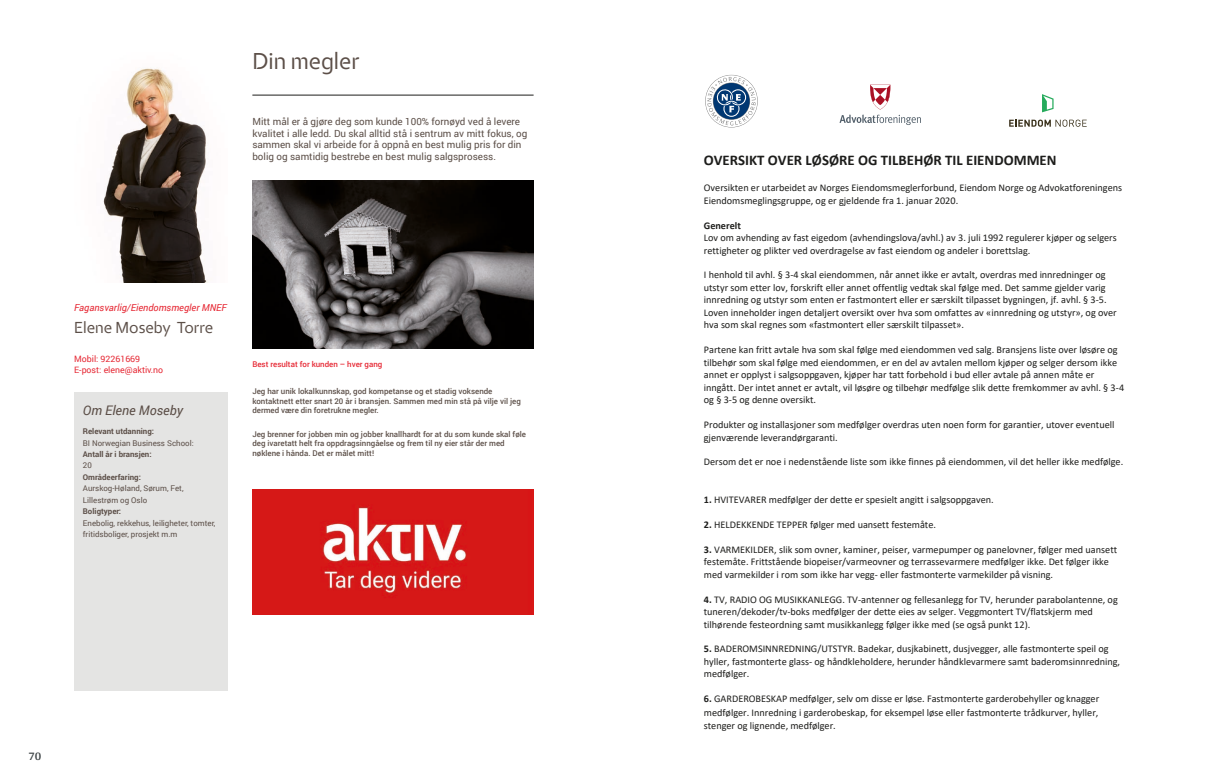
<style>
.page{position:relative;width:1219px;height:782px;background:#fff}
.page>*{position:absolute;margin:0;border:0;box-sizing:border-box;transform-origin:0 0}
.t1{font:500 22.8px "Eika";color:#5c4f48}
.t2{font:500 15.8px "Eika";color:#5c4f48}
.t3{font:700 14.8px "Calibri";color:#1d1d1b}
.t4{font:italic 13.2px "Roboto";color:#5c4f48}
.t5{font:700 12px "Arya";color:#414749}
.t6{font:10.2px/12.5px "Calibri";color:#1d1d1b}
.t7{font:700 10.2px "Calibri";letter-spacing:-.005em;color:#1d1d1b}
.t8{font:9.8px/11.8px "Roboto";color:#5c4f48}
.t9{font:italic 9.7px "Roboto";color:#e62834}
.t10{font:8.8px/10.5px "Roboto";color:#e62834}
.t11{font:500 7.9px/9.5px "Roboto";color:#5c4f48}
.t12{font:7.9px/11.4px "Roboto";color:#5c4f48}
.t13{font:700 7.9px "Roboto";color:#5c4f48}
.t14{font:500 7.9px "Roboto";color:#e62834}
.s1{font-weight:700}
</style>
<div class="page">
<img style="left:103px;top:68px;width:105px;height:214px">
<div style="left:74px;top:392px;width:154px;height:298px;background:#e4e4e3"></div>
<hr style="left:252px;top:95px;width:282px;height:1px;background:#1d1d1b">
<img style="left:252px;top:180px;width:282px;height:168px">
<img style="left:252px;top:489px;width:282px;height:125px">
<svg style="left:706px;top:75px;width:51px;height:52px"></svg>
<svg style="left:707px;top:77px;width:49px;height:48px"></svg>
<svg style="left:839px;top:85px;width:82px;height:40px"></svg>
<svg style="left:1042px;top:94px;width:11px;height:18px"></svg>
<svg style="left:1009px;top:120px;width:78px;height:7px"></svg>
<h1 class="t1" style="left:252px;top:52px;width:109px">Din megler</h1>
<p class="t8" style="left:252px;top:115px;width:276px">Mitt mål er å gjøre deg som kunde 100% fornøyd ved å levere kvalitet i alle ledd. Du skal alltid stå i sentrum av mitt fokus, og sammen skal vi arbeide for å oppnå en best mulig pris for din bolig og samtidig bestrebe en best mulig salgsprosess.</p>
<p class="t9" style="left:74px;top:300px;width:154px">Fagansvarlig/Eiendomsmegler MNEF</p>
<h2 class="t2" style="left:74px;top:321px;width:141px">Elene Moseby Torre</h2>
<p class="t10" style="left:74px;top:353px;width:91px">Mobil: 92261669<br>E-post: elene@aktiv.no</p>
<p class="t4" style="left:83px;top:401px;width:102px">Om Elene Moseby</p>
<p class="t13" style="left:83px;top:425px;width:73px">Relevant utdanning:</p>
<p class="t12" style="left:83px;top:436px;width:112px">BI Norwegian Business School:</p>
<p class="t13" style="left:83px;top:448px;width:70px">Antall år i bransjen:</p>
<p class="t12" style="left:83px;top:459px;width:10px">20</p>
<p class="t13" style="left:83px;top:471px;width:60px">Områdeerfaring:</p>
<p class="t12" style="left:83px;top:482px;width:102px">Aurskog-Høland, Sørum, Fet,<br>Lillestrøm og Oslo</p>
<p class="t13" style="left:83px;top:505px;width:40px">Boligtyper:</p>
<p class="t12" style="left:83px;top:516px;width:134px">Enebolig, rekkehus, leiligheter, tomter, fritidsboliger, prosjekt m.m</p>
<p class="t14" style="left:252px;top:358px;width:131px">Best resultat for kunden – hver gang</p>
<p class="t11" style="left:252px;top:386px;width:270px">Jeg har unik lokalkunnskap, god kompetanse og et stadig voksende kontaktnett etter snart 20 år i bransjen. Sammen med min stå på vilje vil jeg dermed være din foretrukne megler.</p>
<p class="t11" style="left:252px;top:428px;width:275px">Jeg brenner for jobben min og jobber knallhardt for at du som kunde skal føle deg ivaretatt helt fra oppdragsinngåelse og frem til ny eier står der med nøklene i hånda. Det er målet mitt!</p>
<p class="t5" style="left:28px;top:749px;width:15px">70</p>
<h3 class="t3" style="left:704px;top:150px;width:354px">OVERSIKT OVER LØSØRE OG TILBEHØR TIL EIENDOMMEN</h3>
<p class="t6" style="left:704px;top:181px;width:420px">Oversikten er utarbeidet av Norges Eiendomsmeglerforbund, Eiendom Norge og Advokatforeningens<br>Eiendomsmeglingsgruppe, og er gjeldende fra 1. januar 2020.</p>
<p class="t7" style="left:704px;top:218px;width:39px">Generelt</p>
<p class="t6" style="left:704px;top:231px;width:414px">Lov om avhending av fast eigedom (avhendingslova/avhl.) av 3. juli 1992 regulerer kjøper og selgers rettigheter og plikter ved overdragelse av fast eiendom og andeler i borettslag.</p>
<p class="t6" style="left:704px;top:268px;width:414px">I henhold til avhl. § 3-4 skal eiendommen, når annet ikke er avtalt, overdras med innredninger og utstyr som etter lov, forskrift eller annet offentlig vedtak skal følge med. Det samme gjelder varig innredning og utstyr som enten er fastmontert eller er særskilt tilpasset bygningen, jf. avhl. § 3-5.<br>Loven inneholder ingen detaljert oversikt over hva som omfattes av «innredning og utstyr», og over hva som skal regnes som «fastmontert eller særskilt tilpasset».</p>
<p class="t6" style="left:704px;top:343px;width:422px">Partene kan fritt avtale hva som skal følge med eiendommen ved salg. Bransjens liste over løsøre og tilbehør som skal følge med eiendommen, er en del av avtalen mellom kjøper og selger dersom ikke annet er opplyst i salgsoppgaven, kjøper har tatt forbehold i bud eller avtale på annen måte er inngått. Der intet annet er avtalt, vil løsøre og tilbehør medfølge slik dette fremkommer av avhl. § 3-4 og § 3-5 og denne oversikt.</p>
<p class="t6" style="left:704px;top:418px;width:412px">Produkter og installasjoner som medfølger overdras uten noen form for garantier, utover eventuell gjenværende leverandørgaranti.</p>
<p class="t6" style="left:704px;top:455px;width:421px">Dersom det er noe i nedenstående liste som ikke finnes på eiendommen, vil det heller ikke medfølge.</p>
<p class="t6" style="left:704px;top:492px;width:292px"><span class="s1">1.</span> HVITEVARER medfølger der dette er spesielt angitt i salgsoppgaven.</p>
<p class="t6" style="left:704px;top:517px;width:234px"><span class="s1">2.</span> HELDEKKENDE TEPPER følger med uansett festemåte.</p>
<p class="t6" style="left:704px;top:542px;width:415px"><span class="s1">3.</span> VARMEKILDER, slik som ovner, kaminer, peiser, varmepumper og panelovner, følger med uansett festemåte. Frittstående biopeiser/varmeovner og terrassevarmere medfølger ikke. Det følger ikke med varmekilder i rom som ikke har vegg- eller fastmonterte varmekilder på visning.</p>
<p class="t6" style="left:704px;top:592px;width:416px"><span class="s1">4.</span> TV, RADIO OG MUSIKKANLEGG. TV-antenner og fellesanlegg for TV, herunder parabolantenne, og tuneren/dekoder/tv-boks medfølger der dette eies av selger. Veggmontert TV/flatskjerm med tilhørende festeordning samt musikkanlegg følger ikke med (se også punkt 12).</p>
<p class="t6" style="left:704px;top:642px;width:418px"><span class="s1">5.</span> BADEROMSINNREDNING/UTSTYR. Badekar, dusjkabinett, dusjvegger, alle fastmonterte speil og hyller, fastmonterte glass- og håndkleholdere, herunder håndklevarmere samt baderomsinnredning, medfølger.</p>
<p class="t6" style="left:704px;top:691px;width:397px;line-height:14.1px"><span class="s1">6.</span> GARDEROBESKAP medfølger, selv om disse er løse. Fastmonterte garderobehyller og knagger medfølger. Innredning i garderobeskap, for eksempel løse eller fastmonterte trådkurver, hyller,</p>
<p class="t6" style="left:704px;top:718px;width:134px">stenger og lignende, medfølger.</p>
</div>
